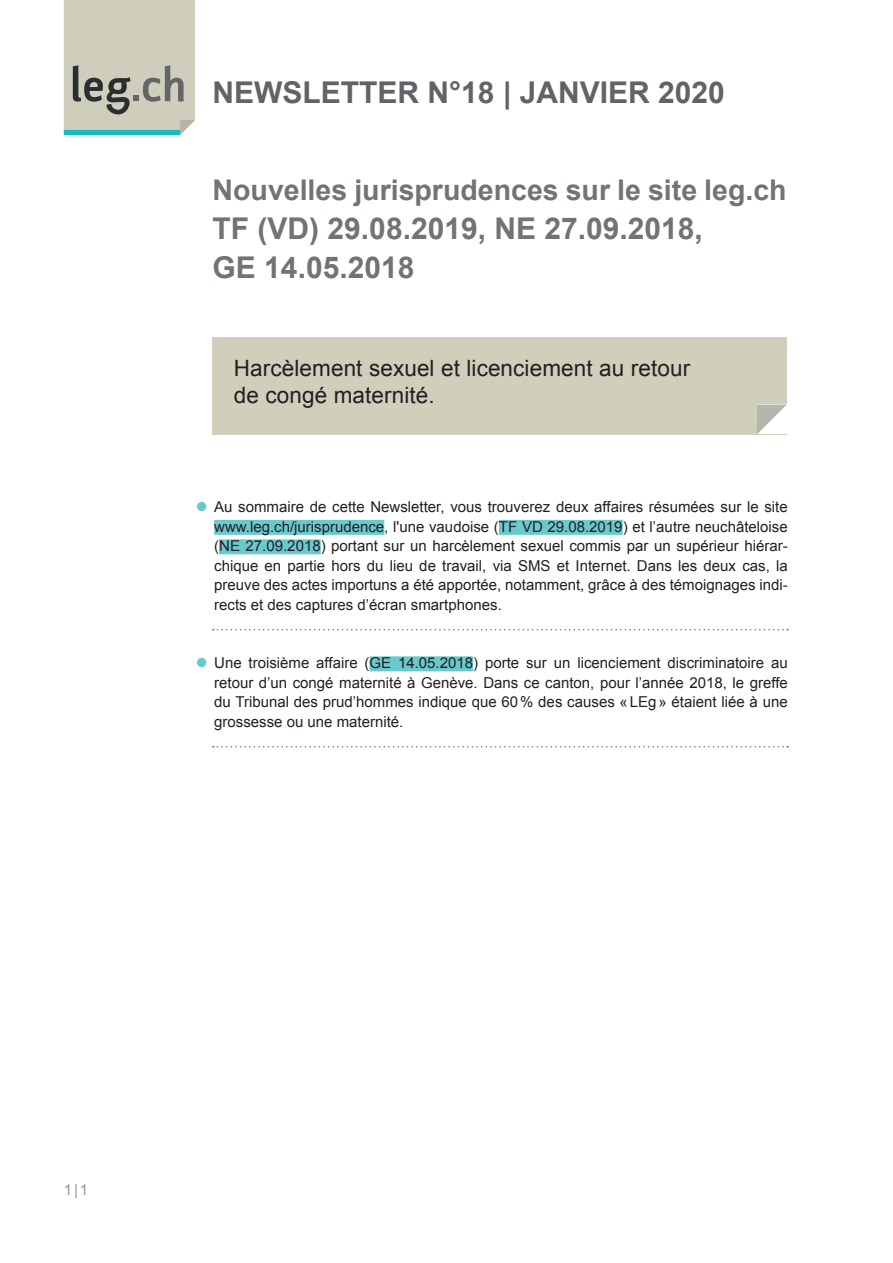
<style>
.page{position:relative;width:893px;height:1263px;background:#fff}
.page>*{position:absolute;margin:0;border:0;box-sizing:border-box;transform-origin:0 0}
.t1{font:700 30px/39px "Arial";color:#707475}
.t2{font:700 30px "Arial";color:#616366}
.t3{font:700 28.5px "Arial";color:#707475}
.t4{font:22.5px/27px "Arial";letter-spacing:.005em;color:#231f20}
.t5{font:15px/19.5px "Arial";color:#231f20;text-align:justify}
.t6{font:15px "Arial";color:#939598}
.s1{font-size:37.5px;color:#69c9cd}
</style>
<div class="page">
<svg style="left:64px;top:0;width:131px;height:135px;background:#bcc1b2"></svg>
<div style="left:213px;top:337px;width:574px;height:97px;background:#d0cfbc"></div>
<div style="left:214px;top:520px;width:170px;height:15px;background:#69c9cd"></div>
<div style="left:499px;top:520px;width:124px;height:15px;background:#69c9cd"></div>
<div style="left:219px;top:539px;width:102px;height:15px;background:#69c9cd"></div>
<svg style="left:213px;top:629px;width:575px;height:1px"></svg>
<div style="left:370px;top:656px;width:103px;height:15px;background:#69c9cd"></div>
<svg style="left:213px;top:746px;width:575px;height:1px"></svg>
<svg style="left:757px;top:405px;width:30px;height:29px"></svg>
<h1 class="t2" style="left:213px;top:72px;width:514px">NEWSLETTER N°18 | JANVIER 2020</h1>
<h2 class="t3" style="left:213px;top:171px;width:576px">Nouvelles jurisprudences sur le site leg.ch</h2>
<h1 class="t1" style="left:213px;top:210px;width:492px">TF (VD) 29.08.2019, NE 27.09.2018,<br>GE 14.05.2018</h1>
<h3 class="t4" style="left:234px;top:355px;width:458px">Harcèlement sexuel et licenciement au retour de congé maternité.</h3>
<p class="t5" style="left:214px;top:497px;width:575px;text-indent:-19px"><span class="s1">•</span> Au sommaire de cette Newsletter, vous trouverez deux affaires résumées sur le site www.leg.ch/jurisprudence, l'une vaudoise (TF VD 29.08.2019) et l’autre neuchâteloise (NE 27.09.2018) portant sur un harcèlement sexuel commis par un supérieur hiérar&shy;chique en partie hors du lieu de travail, via SMS et Internet. Dans les deux cas, la preuve des actes importuns a été apportée, notamment, grâce à des témoignages indi&shy;rects et des captures d’écran smartphones.</p>
<p class="t5" style="left:214px;top:653px;width:575px;text-indent:-19px"><span class="s1">•</span> Une troisième affaire (GE 14.05.2018) porte sur un licenciement discriminatoire au retour d’un congé maternité à Genève. Dans ce canton, pour l’année 2018, le greffe du Tribunal des prud’hommes indique que 60% des causes «LEg» étaient liée à une grossesse ou une maternité.</p>
<p class="t6" style="left:64px;top:1180px;width:26px">1|1</p>
</div>
